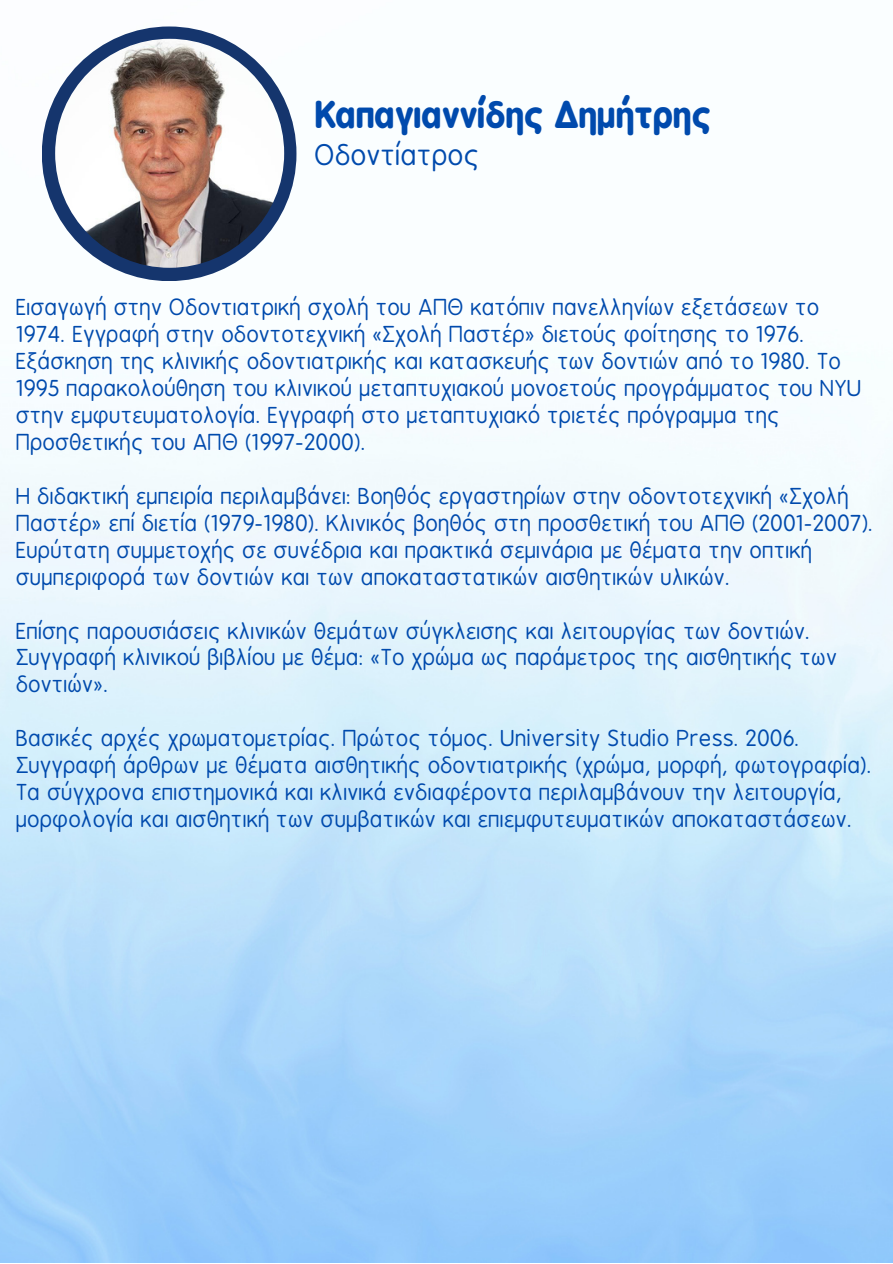
<style>
.page{position:relative;width:893px;height:1264px;background:#fff}
.page>*{position:absolute;margin:0;border:0;box-sizing:border-box;transform-origin:0 0}
.t1{font:700 35.1px "B Preplay";color:#004aad}
.t2{font:27.6px "B Preplay";color:#004aad}
.t3{font:21.75px/27px "B Preplay";color:#004aad}
</style>
<div class="page">
<img style="left:0;top:27px;width:892px;height:1235px">
<div style="left:42px;top:26px;width:254px;height:255px;background:#15356d;border-radius:50%"></div>
<img style="left:55px;top:39px;width:229px;height:229px;border-radius:50%">
<p class="t1" style="left:315px;top:94px;width:398px">Καπαγιαννίδης Δημήτρης</p>
<p class="t2" style="left:315px;top:141px;width:167px">Οδοντίατρος</p>
<p class="t3" style="left:17px;top:294px;width:847px">Εισαγωγή στην Οδοντιατρική σχολή του ΑΠΘ κατόπιν πανελληνίων εξετάσεων το 1974. Εγγραφή στην οδοντοτεχνική «Σχολή Παστέρ» διετούς φοίτησης το 1976.<br>Εξάσκηση της κλινικής οδοντιατρικής και κατασκευής των δοντιών από το 1980. Το 1995 παρακολούθηση του κλινικού μεταπτυχιακού μονοετούς προγράμματος του NYU στην εμφυτευματολογία. Εγγραφή στο μεταπτυχιακό τριετές πρόγραμμα της Προσθετικής του ΑΠΘ (1997-2000).</p>
<p class="t3" style="left:17px;top:483px;width:858px">Η διδακτική εμπειρία περιλαμβάνει: Βοηθός εργαστηρίων στην οδοντοτεχνική «Σχολή Παστέρ» επί διετία (1979-1980). Κλινικός βοηθός στη προσθετική του ΑΠΘ (2001-2007).<br>Ευρύτατη συμμετοχής σε συνέδρια και πρακτικά σεμινάρια με θέματα την οπτική συμπεριφορά των δοντιών και των αποκαταστατικών αισθητικών υλικών.</p>
<p class="t3" style="left:17px;top:618px;width:822px">Επίσης παρουσιάσεις κλινικών θεμάτων σύγκλεισης και λειτουργίας των δοντιών.<br>Συγγραφή κλινικού βιβλίου με θέμα: «Το χρώμα ως παράμετρος της αισθητικής των δοντιών».</p>
<p class="t3" style="left:17px;top:725px;width:857px">Βασικές αρχές χρωματομετρίας. Πρώτος τόμος. University Studio Press. 2006.<br>Συγγραφή άρθρων με θέματα αισθητικής οδοντιατρικής (χρώμα, μορφή, φωτογραφία).</p>
<p class="t3" style="left:17px;top:779px;width:837px">Τα σύγχρονα επιστημονικά και κλινικά ενδιαφέροντα περιλαμβάνουν την λειτουργία, μορφολογία και αισθητική των συμβατικών και επιεμφυτευματικών αποκαταστάσεων.</p>
</div>
